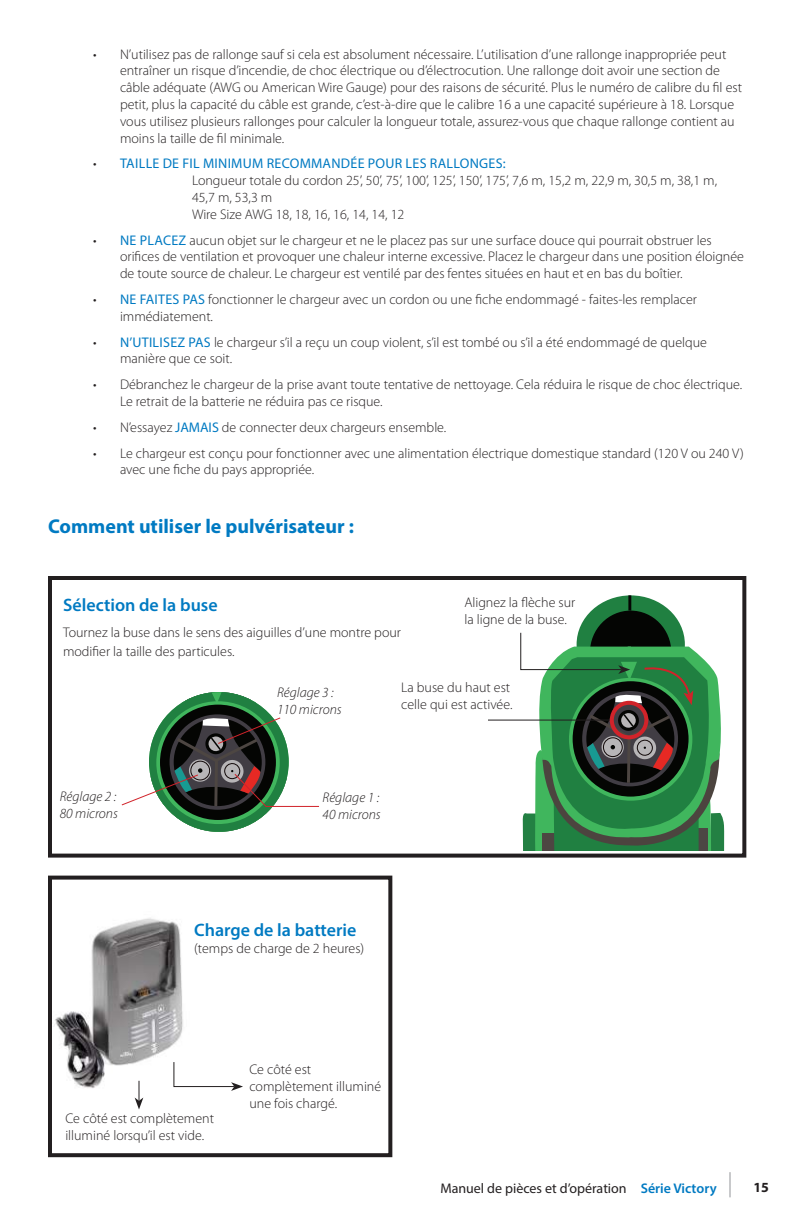
<style>
.page{position:relative;width:792px;height:1224px;background:#fff}
.page>*{position:absolute;margin:0;border:0;box-sizing:border-box;transform-origin:0 0}
.t1{font:700 20px "Myriad Pro";color:#007ac2}
.t2{font:600 18px "Myriad Pro";color:#007ac2}
.t3{font:300 14px/16.8px "Myriad Pro";color:#231f20}
.t4{font:italic 300 14px/16.8px "Myriad Pro";color:#231f20}
.t5{font:14px "Myriad Pro";color:#231f20}
.t6{font:700 14px "Myriad Pro";color:#231f20}
.s1{font-weight:400;color:#007ac2}
.s2{font-weight:600;color:#007ac2}
</style>
<div class="page">
<svg style="left:730px;top:1172px;width:1px;height:25px"></svg>
<div style="left:48px;top:576px;width:698px;height:282px;border:4px solid #231f20"></div>
<div style="left:577px;top:595px;width:108px;height:98px;background:#208041;border-radius:50%"></div>
<div style="left:590px;top:611px;width:81px;height:83px;background:#040503;border-radius:50%"></div>
<hr style="left:628px;top:595px;width:3px;height:16px;background:#040503">
<svg style="left:520px;top:632px;width:204px;height:218px"></svg>
<svg style="left:121px;top:692px;width:198px;height:140px"></svg>
<hr style="left:488px;top:720px;width:122px;height:1px;background:#231f20">
<img style="left:55px;top:918px;width:128px;height:181px">
<svg style="left:135px;top:1081px;width:8px;height:29px"></svg>
<svg style="left:173px;top:1062px;width:70px;height:29px"></svg>
<div style="left:48px;top:876px;width:344px;height:281px;border:4px solid #231f20"></div>
<p class="t3" style="left:120px;top:45px;width:624px;text-indent:-27px">• N’utilisez pas de rallonge sauf si cela est absolument nécessaire. L’utilisation d’une rallonge inappropriée peut entraîner un risque d’incendie, de choc électrique ou d’électrocution. Une rallonge doit avoir une section de câble adéquate (AWG ou American Wire Gauge) pour des raisons de sécurité. Plus le numéro de calibre du fil est petit, plus la capacité du câble est grande, c’est-à-dire que le calibre 16 a une capacité supérieure à 18. Lorsque vous utilisez plusieurs rallonges pour calculer la longueur totale, assurez-vous que chaque rallonge contient au moins la taille de fil minimale.</p>
<p class="t3" style="left:192px;top:155px;width:527px;text-indent:-99px">• <span class="s1">TAILLE DE FIL MINIMUM RECOMMANDÉE POUR LES RALLONGES:<br></span>Longueur totale du cordon 25’, 50’, 75’, 100’, 125’, 150’, 175’, 7,6 m, 15,2 m, 22,9 m, 30,5 m, 38,1 m, 45,7 m, 53,3 m<br>Wire Size AWG 18, 18, 16, 16, 14, 14, 12</p>
<p class="t3" style="left:120px;top:231px;width:626px;text-indent:-27px">• <span class="s1">NE PLACEZ</span> aucun objet sur le chargeur et ne le placez pas sur une surface douce qui pourrait obstruer les orifices de ventilation et provoquer une chaleur interne excessive. Placez le chargeur dans une position éloignée de toute source de chaleur. Le chargeur est ventilé par des fentes situées en haut et en bas du boîtier.</p>
<p class="t3" style="left:120px;top:291px;width:579px;text-indent:-27px">• <span class="s1">NE FAITES PAS</span> fonctionner le chargeur avec un cordon ou une fiche endommagé - faites-les remplacer immédiatement.</p>
<p class="t3" style="left:120px;top:333px;width:588px;text-indent:-27px">• <span class="s1">N’UTILISEZ PAS</span> le chargeur s’il a reçu un coup violent, s’il est tombé ou s’il a été endommagé de quelque manière que ce soit.</p>
<p class="t3" style="left:120px;top:376px;width:624px;text-indent:-27px">• Débranchez le chargeur de la prise avant toute tentative de nettoyage. Cela réduira le risque de choc électrique.<br>Le retrait de la batterie ne réduira pas ce risque.</p>
<p class="t3" style="left:93px;top:419px;width:355px">• N’essayez <span class="s1">JAMAIS</span> de connecter deux chargeurs ensemble.</p>
<p class="t3" style="left:120px;top:444px;width:625px;text-indent:-27px">• Le chargeur est conçu pour fonctionner avec une alimentation électrique domestique standard (120 V ou 240 V) avec une fiche du pays appropriée.</p>
<h1 class="t1" style="left:48px;top:513px;width:307px">Comment utiliser le pulvérisateur :</h1>
<p class="t2" style="left:63px;top:594px;width:156px">Sélection de la buse</p>
<p class="t3" style="left:63px;top:623px;width:339px;line-height:19.2px">Tournez la buse dans le sens des aiguilles d’une montre pour modifier la taille des particules.</p>
<p class="t3" style="left:464px;top:594px;width:112px">Alignez la flèche sur la ligne de la buse.</p>
<p class="t4" style="left:60px;top:788px;width:60px">Réglage 2 :<br>80 microns</p>
<p class="t4" style="left:277px;top:684px;width:66px">Réglage 3 :<br>110 microns</p>
<p class="t3" style="left:401px;top:679px;width:113px">La buse du haut est celle qui est activée.</p>
<p class="t4" style="left:323px;top:789px;width:60px">Réglage 1 :<br>40 microns</p>
<p class="t2" style="left:194px;top:919px;width:164px">Charge de la batterie</p>
<p class="t3" style="left:194px;top:940px;width:172px">(temps de charge de 2 heures)</p>
<p class="t3" style="left:65px;top:1110px;width:150px">Ce côté est complètement illuminé lorsqu’il est vide.</p>
<p class="t3" style="left:249px;top:1061px;width:133px">Ce côté est complètement illuminé une fois chargé.</p>
<p class="t5" style="left:440px;top:1180px;width:278px">Manuel de pièces et d’opération <span class="s2">Série Victory</span></p>
<p class="t6" style="left:754px;top:1178px;width:17px">15</p>
</div>
